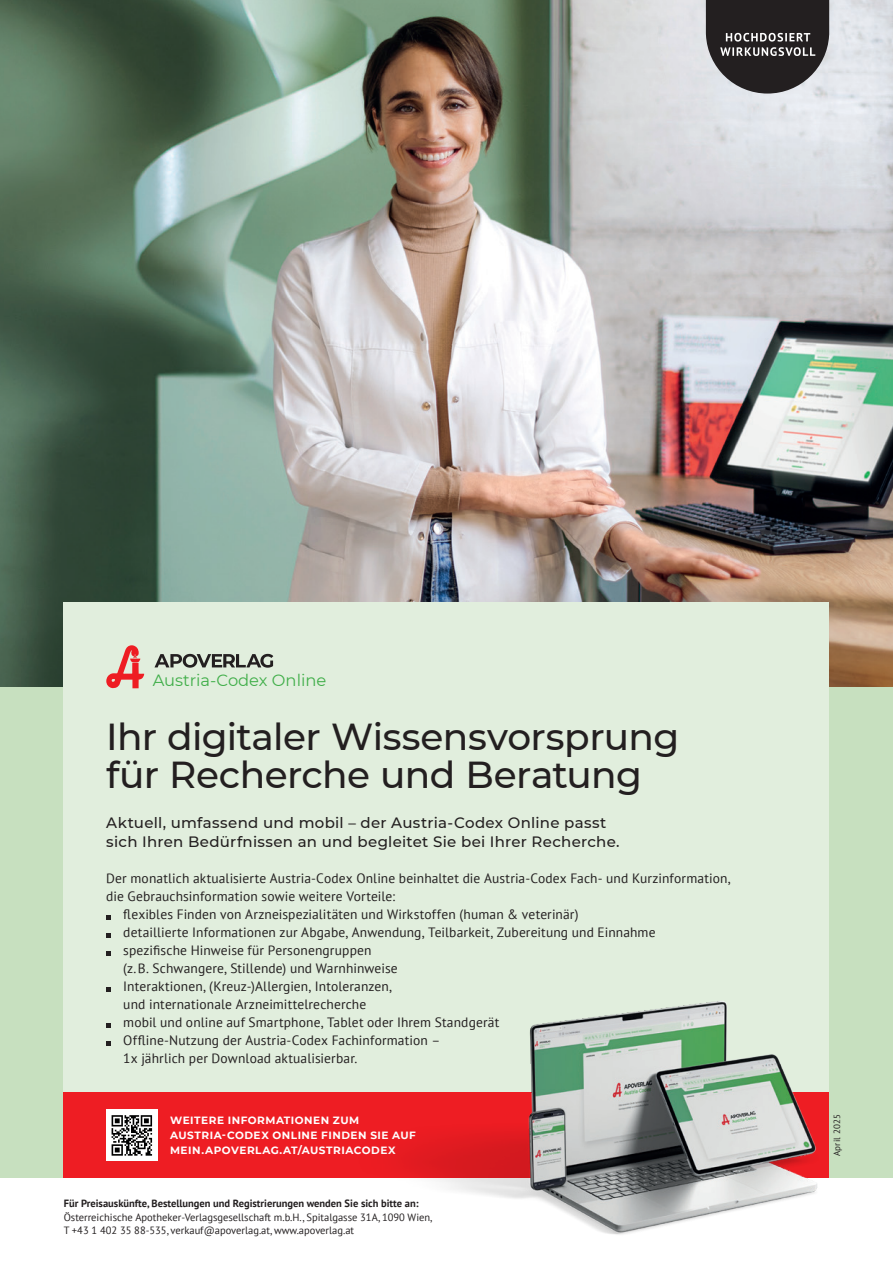
<style>
.page{position:relative;width:893px;height:1263px;background:#fff}
.page>*{position:absolute;margin:0;border:0;box-sizing:border-box;transform-origin:0 0}
.t1{font:500 37.5px/37.5px "Montserrat";letter-spacing:-.015em;color:#231f20}
.t2{font:16.35px "Montserrat";color:#40ae49}
.t3{font:500 15px/19.5px "Montserrat";letter-spacing:.02em;color:#231f20}
.t4{font:13.5px "PT Sans";letter-spacing:.01em;color:#231f20}
.t5{font:10.5px/13.6px "PT Sans";color:#231f20}
.t6{font:700 10.5px/15px "Montserrat";letter-spacing:.05em;color:#fff}
.t7{font:700 10.5px "PT Sans";color:#231f20}
.t8{font:9px "PT Sans";letter-spacing:.02em;color:#231f20}
</style>
<div class="page">
<img style="left:0;top:0;width:893px;height:688px">
<div style="left:0;top:688px;width:893px;height:490px;background:#c7e0bf"></div>
<div style="left:64px;top:603px;width:765px;height:490px;background:#e1eedd"></div>
<svg style="left:706px;top:0;width:123px;height:94px;background:#4a4849"></svg>
<svg style="left:106px;top:645px;width:38px;height:43px"></svg>
<svg style="left:154px;top:654px;width:119px;height:14px"></svg>
<svg style="left:106px;top:915px;width:4px;height:4px"></svg>
<svg style="left:106px;top:933px;width:4px;height:4px"></svg>
<svg style="left:106px;top:951px;width:4px;height:4px"></svg>
<svg style="left:106px;top:987px;width:4px;height:4px"></svg>
<svg style="left:106px;top:1023px;width:4px;height:4px"></svg>
<svg style="left:106px;top:1041px;width:4px;height:4px"></svg>
<div style="left:64px;top:1093px;width:765px;height:85px;background:#ee1d23"></div>
<div style="left:106px;top:1110px;width:51px;height:51px;background:#fff"></div>
<svg style="left:112px;top:1115px;width:40px;height:41px"></svg>
<img style="left:285px;top:1001px;width:544px;height:234px">
<p class="t2" style="left:153px;top:669px;width:175px">Austria-Codex Online</p>
<h1 class="t1" style="left:106px;top:716px;width:574px">Ihr digitaler Wissensvorsprung für Recherche und Beratung</h1>
<p class="t3" style="left:106px;top:812px;width:515px">Aktuell, umfassend und mobil – der Austria-Codex Online passt sich Ihren Bedürfnissen an und begleitet Sie bei Ihrer Recherche.</p>
<p class="t4" style="left:106px;top:870px;width:626px">Der monatlich aktualisierte Austria-Codex Online beinhaltet die Austria-Codex Fach- und Kurzinformation,</p>
<p class="t4" style="left:106px;top:888px;width:290px">die Gebrauchsinformation sowie weitere Vorteile:</p>
<p class="t4" style="left:123px;top:906px;width:457px">flexibles Finden von Arzneispezialitäten und Wirkstoffen (human &amp; veterinär)</p>
<p class="t4" style="left:123px;top:924px;width:534px">detaillierte Informationen zur Abgabe, Anwendung, Teilbarkeit, Zubereitung und Einnahme</p>
<p class="t4" style="left:123px;top:942px;width:250px">spezifische Hinweise für Personengruppen</p>
<p class="t4" style="left:123px;top:960px;width:276px">(z.B. Schwangere, Stillende) und Warnhinweise</p>
<p class="t4" style="left:123px;top:978px;width:270px">Interaktionen, (Kreuz-)Allergien, Intoleranzen,</p>
<p class="t4" style="left:123px;top:996px;width:245px">und internationale Arzneimittelrecherche</p>
<p class="t4" style="left:123px;top:1014px;width:378px">mobil und online auf Smartphone, Tablet oder Ihrem Standgerät</p>
<p class="t4" style="left:123px;top:1032px;width:319px">Offline-Nutzung der Austria-Codex Fachinformation –</p>
<p class="t4" style="left:123px;top:1050px;width:236px">1x jährlich per Download aktualisierbar.</p>
<p class="t6" style="left:170px;top:1112px;width:247px">WEITERE INFORMATIONEN ZUM<br>AUSTRIA-CODEX ONLINE FINDEN SIE AUF<br>MEIN.APOVERLAG.AT/AUSTRIACODEX</p>
<p class="t8" style="left:831px;top:1156px;width:44px;rotate:-90deg">April 2025</p>
<p class="t7" style="left:64px;top:1196px;width:356px">Für Preisauskünfte, Bestellungen und Registrierungen wenden Sie sich bitte an:</p>
<p class="t5" style="left:64px;top:1210px;width:370px">Österreichische Apotheker-Verlagsgesellschaft m.b.H., Spitalgasse 31A, 1090 Wien,<br>T +43 1 402 35 88-535, verkauf@apoverlag.at, www.apoverlag.at</p>
</div>
